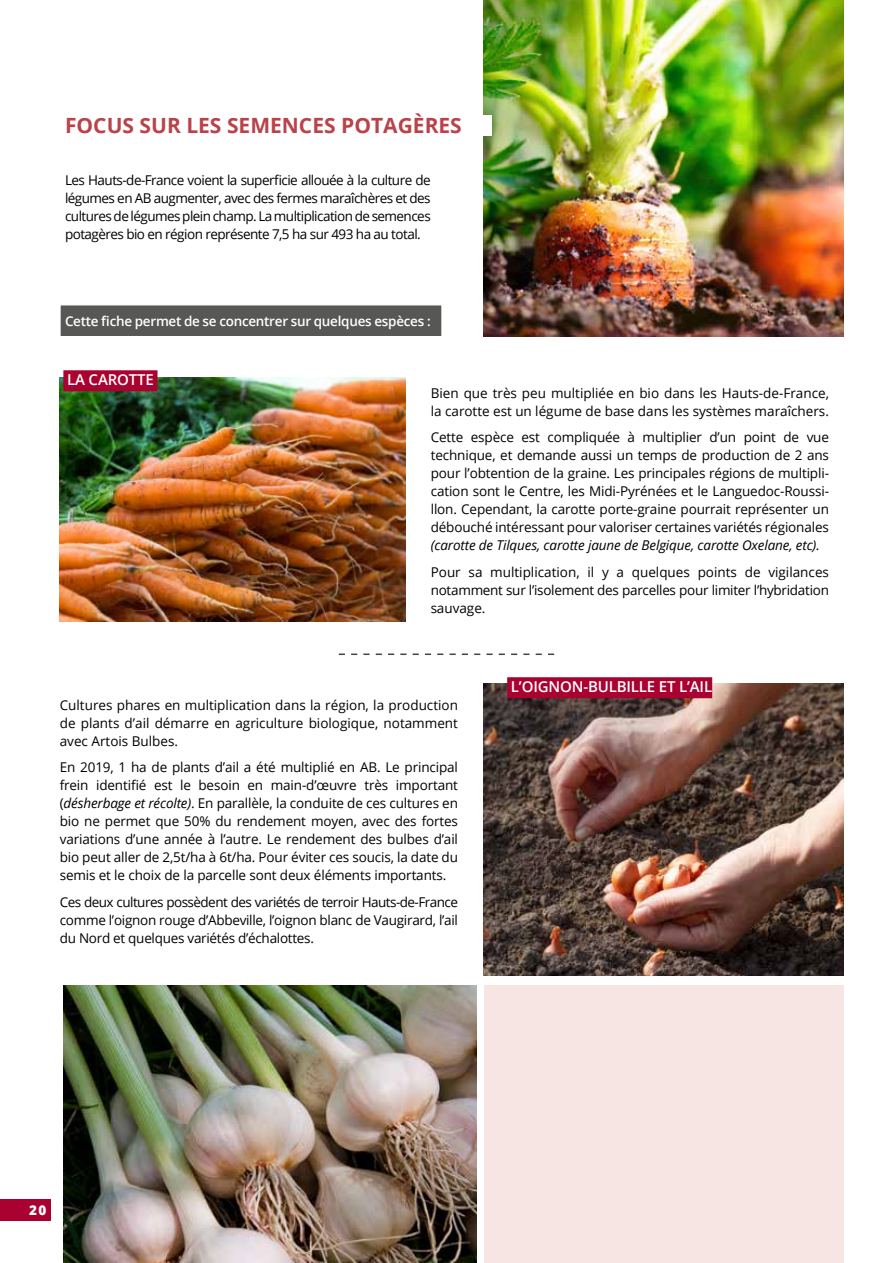
<style>
.page{position:relative;width:893px;height:1263px;background:#fff}
.page>*{position:absolute;margin:0;border:0;box-sizing:border-box;transform-origin:0 0}
.t1{font:700 21px "Open Sans";color:#b9434a}
.t2{font:600 15px "Open Sans";letter-spacing:-.01em;color:#fff}
.t3{font:13.5px/18px "Open Sans";letter-spacing:-.01em;color:#000;text-align:justify}
.t4{font:italic 13.5px "Open Sans";letter-spacing:-.01em;color:#000}
.t5{font:600 13.5px "Open Sans";letter-spacing:-.02em;color:#fff}
.t6{font:800 13.5px "Open Sans";color:#fff}
.s1{font-style:italic}
</style>
<div class="page">
<div style="left:0;top:1199px;width:51px;height:21px;background:#a90230"></div>
<img style="left:60px;top:377px;width:345px;height:244px">
<img style="left:484px;top:684px;width:360px;height:291px">
<img style="left:484px;top:0;width:360px;height:337px">
<div style="left:60px;top:305px;width:382px;height:32px;background:#575756;border:1px solid #fff"></div>
<img style="left:63px;top:986px;width:413px;height:277px">
<div style="left:65px;top:115px;width:426px;height:21px;background:#fff"></div>
<svg style="left:339px;top:653px;width:215px;height:2px"></svg>
<div style="left:484px;top:986px;width:360px;height:277px;background:#f6e5e2"></div>
<div style="left:63px;top:370px;width:94px;height:21px;background:#a90230"></div>
<div style="left:507px;top:677px;width:205px;height:21px;background:#a90230"></div>
<h1 class="t1" style="left:65px;top:111px;width:398px">FOCUS SUR LES SEMENCES POTAGÈRES</h1>
<p class="t3" style="left:65px;top:171px;width:367px">Les Hauts-de-France voient la superficie allouée à la culture de légumes en AB augmenter, avec des fermes maraîchères et des cultures de légumes plein champ. La multiplication de semences potagères bio en région représente 7,5 ha sur 493 ha au total.</p>
<p class="t5" style="left:65px;top:312px;width:367px">Cette fiche permet de se concentrer sur quelques espèces :</p>
<p class="t2" style="left:67px;top:370px;width:88px">LA CAROTTE</p>
<p class="t3" style="left:431px;top:383px;width:400px">Bien que très peu multipliée en bio dans les Hauts-de-France, la carotte est un légume de base dans les systèmes maraîchers.</p>
<p class="t3" style="left:431px;top:428px;width:400px">Cette espèce est compliquée à multiplier d’un point de vue technique, et demande aussi un temps de production de 2 ans pour l’obtention de la graine. Les principales régions de multipli&shy;cation sont le Centre, les Midi-Pyrénées et le Languedoc-Roussi&shy;llon. Cependant, la carotte porte-graine pourrait représenter un débouché intéressant pour valoriser certaines variétés régionales</p>
<p class="t4" style="left:431px;top:536px;width:390px">(carotte de Tilques, carotte jaune de Belgique, carotte Oxelane, etc).</p>
<p class="t3" style="left:431px;top:562px;width:400px">Pour sa multiplication, il y a quelques points de vigilances notamment sur l’isolement des parcelles pour limiter l’hybridation sauvage.</p>
<p class="t2" style="left:511px;top:676px;width:203px">L’OIGNON-BULBILLE ET L’AIL</p>
<p class="t3" style="left:60px;top:695px;width:400px">Cultures phares en multiplication dans la région, la production de plants d’ail démarre en agriculture biologique, notamment avec Artois Bulbes.</p>
<p class="t3" style="left:60px;top:758px;width:400px">En 2019, 1 ha de plants d’ail a été multiplié en AB. Le principal frein identifié est le besoin en main-d’œuvre très important (<span class="s1">désherbage et récolte)</span>. En parallèle, la conduite de ces cultures en bio ne permet que 50% du rendement moyen, avec des fortes variations d’une année à l’autre. Le rendement des bulbes d’ail bio peut aller de 2,5t/ha à 6t/ha. Pour éviter ces soucis, la date du semis et le choix de la parcelle sont deux éléments importants.</p>
<p class="t3" style="left:60px;top:892px;width:400px">Ces deux cultures possèdent des variétés de terroir Hauts-de-France comme l’oignon rouge d’Abbeville, l’oignon blanc de Vaugirard, l’ail du Nord et quelques variétés d’échalottes.</p>
<p class="t6" style="left:29px;top:1199px;width:19px">20</p>
</div>
